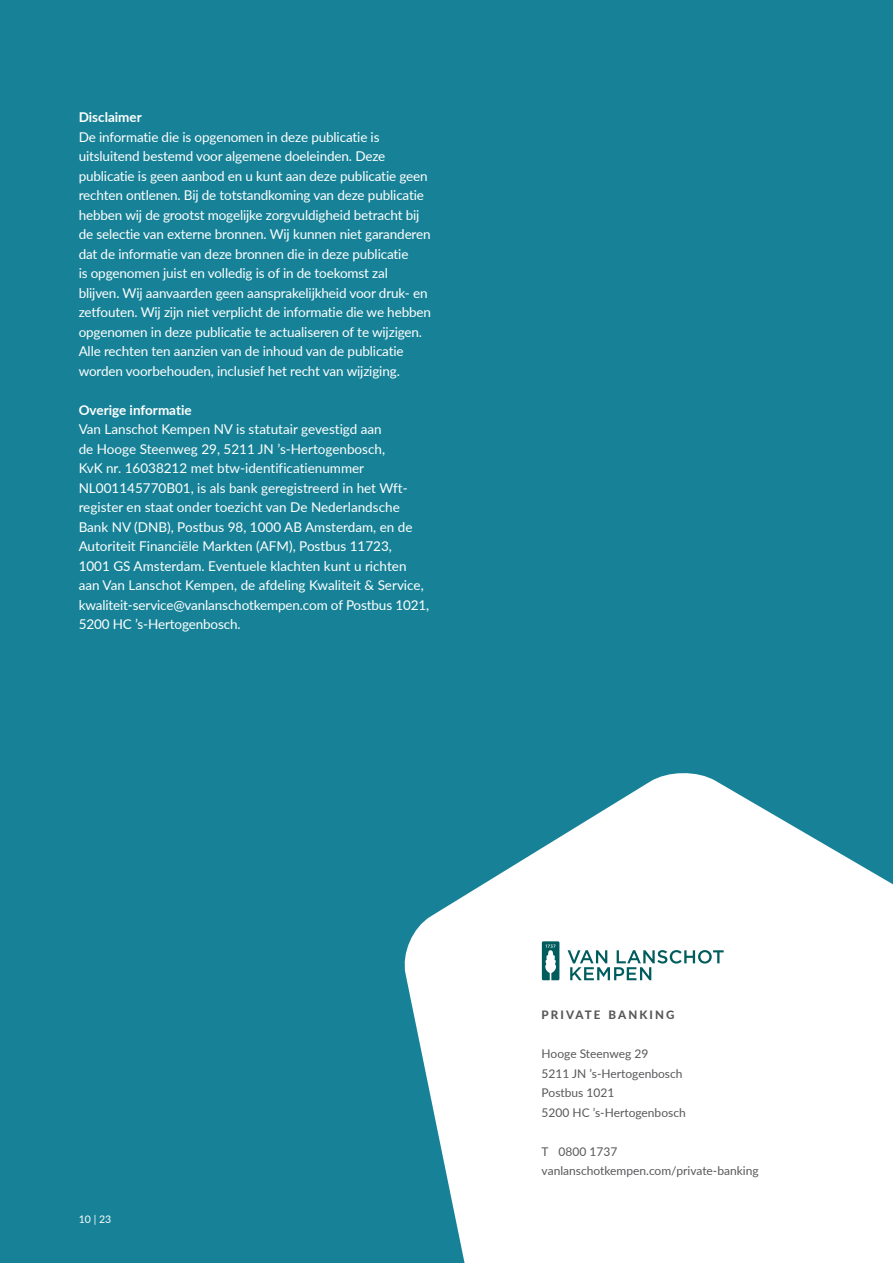
<style>
.page{position:relative;width:893px;height:1263px;background:#178297}
.page>*{position:absolute;margin:0;border:0;box-sizing:border-box;transform-origin:0 0}
.t1{font:13.5px/19.5px "Lato";letter-spacing:-.01em;color:#fff}
.t2{font:700 13.5px "Lato";color:#fff}
.t3{font:12px/19.5px "Lato";color:#57585a}
.t4{font:800 11.55px "Lato";letter-spacing:.18em;color:#57585a}
.t5{font:10.5px "Lato";color:#fff}
</style>
<div class="page">
<svg style="left:404px;top:773px;width:489px;height:490px;fill:#fff"></svg>
<svg style="left:568px;top:950px;width:156px;height:30px;background:#bed5d6"></svg>
<svg style="left:542px;top:941px;width:17px;height:39px"></svg>
<p class="t2" style="left:79px;top:107px;width:65px">Disclaimer</p>
<p class="t1" style="left:79px;top:127px;width:354px">De informatie die is opgenomen in deze publicatie is uitsluitend bestemd voor algemene doeleinden. Deze publicatie is geen aanbod en u kunt aan deze publicatie geen rechten ontlenen. Bij de totstandkoming van deze publicatie hebben wij de grootst mogelijke zorgvuldigheid betracht bij de selectie van externe bronnen. Wij kunnen niet garanderen dat de informatie van deze bronnen die in deze publicatie<br>is opgenomen juist en volledig is of in de toekomst zal blijven. Wij aanvaarden geen aansprakelijkheid voor druk- en zetfouten. Wij zijn niet verplicht de informatie die we hebben opgenomen in deze publicatie te actualiseren of te wijzigen.<br>Alle rechten ten aanzien van de inhoud van de publicatie worden voorbehouden, inclusief het recht van wijziging.</p>
<p class="t2" style="left:79px;top:400px;width:115px">Overige informatie</p>
<p class="t1" style="left:79px;top:419px;width:352px">Van Lanschot Kempen NV is statutair gevestigd aan<br>de Hooge Steenweg 29, 5211 JN ’s-Hertogenbosch,<br>KvK nr. 16038212 met btw-identificatienummer NL001145770B01, is als bank geregistreerd in het Wft&shy;register en staat onder toezicht van De Nederlandsche Bank NV (DNB), Postbus 98, 1000 AB Amsterdam, en de Autoriteit Financiële Markten (AFM), Postbus 11723,<br>1001 GS Amsterdam. Eventuele klachten kunt u richten aan Van Lanschot Kempen, de afdeling Kwaliteit &amp; Service, kwaliteit-service@vanlanschotkempen.com of Postbus 1021, 5200 HC ’s-Hertogenbosch.</p>
<p class="t5" style="left:79px;top:1211px;width:34px">10 | 23</p>
<p class="t4" style="left:542px;top:1006px;width:134px">PRIVATE BANKING</p>
<p class="t3" style="left:542px;top:1044px;width:146px">Hooge Steenweg 29<br>5211 JN ’s-Hertogenbosch<br>Postbus 1021<br>5200 HC ’s-Hertogenbosch</p>
<p class="t3" style="left:542px;top:1141px;width:219px">T 0800 1737 vanlanschotkempen.com/private-banking</p>
</div>
